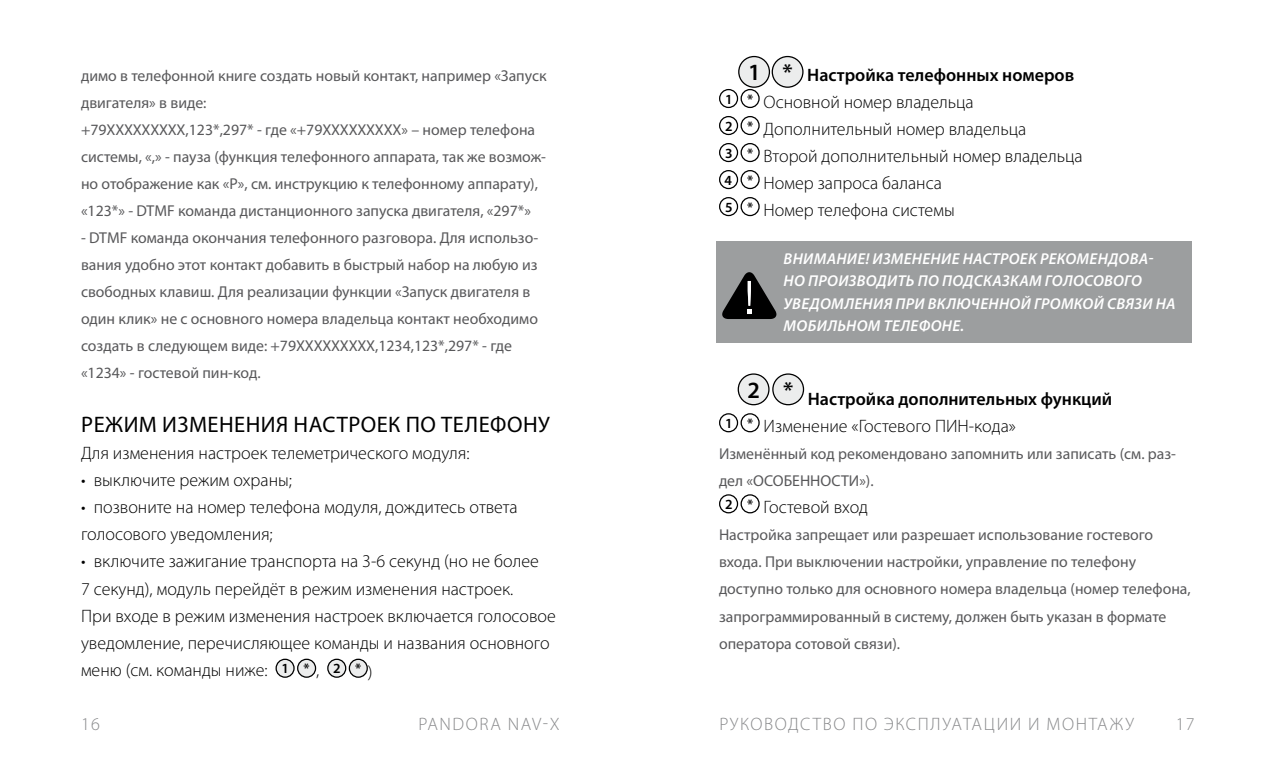
<style>
.page{position:relative;width:1276px;height:766px;background:#fff}
.page>*{position:absolute;margin:0;border:0;box-sizing:border-box;transform-origin:0 0}
.t1{font:22.5px "Myriad Pro";letter-spacing:.02em;color:#000}
.t2{font:300 18px/27px "Myriad Pro";color:#000}
.t3{font:600 18px/27px "Myriad Pro";color:#000}
.t4{font:300 18px "Myriad Pro";letter-spacing:.09em;color:#87888a}
.t5{font:15.75px/27px "Myriad Pro";color:#58585a}
.t6{font:italic 600 15.75px/22.5px "Myriad Pro";letter-spacing:.02em;color:#fff}
.s1{font-weight:600;font-size:13.95px}
.s2{font-weight:600;font-size:23.4px}
.s3{font-weight:600}
.s4{font-weight:300}
</style>
<div class="page">
<div style="left:739px;top:56px;width:30px;height:31px;background:#eceded;border-radius:50%"></div>
<div style="left:738px;top:56px;width:32px;height:32px;border:1px solid #000;border-radius:50%"></div>
<div style="left:772px;top:56px;width:31px;height:31px;background:#eceded;border-radius:50%"></div>
<div style="left:771px;top:56px;width:32px;height:32px;border:1px solid #000;border-radius:50%"></div>
<div style="left:719px;top:89px;width:19px;height:19px;border:1px solid #000;border-radius:50%"></div>
<div style="left:740px;top:89px;width:19px;height:19px;border:1px solid #000;border-radius:50%"></div>
<div style="left:719px;top:116px;width:19px;height:19px;border:1px solid #000;border-radius:50%"></div>
<div style="left:740px;top:116px;width:19px;height:19px;border:1px solid #000;border-radius:50%"></div>
<div style="left:719px;top:143px;width:19px;height:19px;border:1px solid #000;border-radius:50%"></div>
<div style="left:740px;top:143px;width:19px;height:19px;border:1px solid #000;border-radius:50%"></div>
<div style="left:719px;top:170px;width:19px;height:19px;border:1px solid #000;border-radius:50%"></div>
<div style="left:740px;top:170px;width:19px;height:19px;border:1px solid #000;border-radius:50%"></div>
<div style="left:719px;top:197px;width:19px;height:19px;border:1px solid #000;border-radius:50%"></div>
<div style="left:740px;top:197px;width:19px;height:19px;border:1px solid #000;border-radius:50%"></div>
<div style="left:738px;top:374px;width:31px;height:30px;background:#eceded;border-radius:50%"></div>
<div style="left:737px;top:373px;width:32px;height:32px;border:1px solid #000;border-radius:50%"></div>
<div style="left:773px;top:374px;width:30px;height:30px;background:#eceded;border-radius:50%"></div>
<div style="left:772px;top:373px;width:32px;height:32px;border:1px solid #000;border-radius:50%"></div>
<div style="left:719px;top:413px;width:19px;height:19px;border:1px solid #000;border-radius:50%"></div>
<div style="left:740px;top:413px;width:19px;height:19px;border:1px solid #000;border-radius:50%"></div>
<div style="left:719px;top:494px;width:19px;height:19px;border:1px solid #000;border-radius:50%"></div>
<div style="left:740px;top:494px;width:19px;height:19px;border:1px solid #000;border-radius:50%"></div>
<div style="left:716px;top:241px;width:475px;height:101px;background:#9c9e9f"></div>
<svg style="left:722px;top:272px;width:55px;height:47px"></svg>
<svg style="left:276px;top:659px;width:18px;height:18px"></svg>
<div style="left:275px;top:658px;width:20px;height:19px;border:1px solid #000;border-radius:50%"></div>
<div style="left:298px;top:659px;width:17px;height:18px;background:#eceded;border-radius:50%"></div>
<div style="left:297px;top:658px;width:19px;height:19px;border:1px solid #000;border-radius:50%"></div>
<div style="left:328px;top:659px;width:18px;height:18px;background:#eceded;border-radius:50%"></div>
<div style="left:327px;top:658px;width:19px;height:19px;border:1px solid #000;border-radius:50%"></div>
<div style="left:349px;top:659px;width:18px;height:18px;background:#eceded;border-radius:50%"></div>
<div style="left:349px;top:658px;width:19px;height:19px;border:1px solid #000;border-radius:50%"></div>
<p class="t5" style="left:81px;top:62px;width:467px">димо в телефонной книге создать новый контакт, например «Запуск двигателя» в виде:<br>+79XXXXXXXXX,123*,297* - где «+79XXXXXXXXX» – номер телефона системы, «,» - пауза (функция телефонного аппарата, так же возмож&shy;но отображение как «P», см. инструкцию к телефонному аппарату), «123*» - DTMF команда дистанционного запуска двигателя, «297*»</p>
<p class="t5" style="left:81px;top:224px;width:459px">- DTMF команда окончания телефонного разговора. Для использо&shy;вания удобно этот контакт добавить в быстрый набор на любую из свободных клавиш. Для реализации функции «Запуск двигателя в один клик» не с основного номера владельца контакт необходимо создать в следующем виде: +79XXXXXXXXX,1234,123*,297* - где «1234» - гостевой пин-код.</p>
<h1 class="t1" style="left:81px;top:411px;width:470px">РЕЖИМ ИЗМЕНЕНИЯ НАСТРОЕК ПО ТЕЛЕФОНУ</h1>
<p class="t2" style="left:81px;top:439px;width:390px">Для изменения настроек телеметрического модуля:</p>
<p class="t2" style="left:81px;top:466px;width:212px">• выключите режим охраны;</p>
<p class="t2" style="left:81px;top:493px;width:438px">• позвоните на номер телефона модуля, дождитесь ответа голосового уведомления;</p>
<p class="t2" style="left:81px;top:547px;width:476px">• включите зажигание транспорта на 3-6 секунд (но не более<br>7 секунд), модуль перейдёт в режим изменения настроек.<br>При входе в режим изменения настроек включается голосовое уведомление, перечисляющее команды и названия основного меню (см. команды ниже: <span class="s1">1 *</span> , <span class="s1">2 *</span> )</p>
<p class="t2" style="left:724px;top:61px;width:360px;text-indent:24px"><span class="s2">1 *</span> <span class="s3">Настройка телефонных номеров<br></span><sup>1</sup> <sup>*</sup> Основной номер владельца<br><sup>2</sup> <sup>*</sup> Дополнительный номер владельца<br><sup>3</sup> <sup>*</sup> Второй дополнительный номер владельца<br><sup>4</sup> <sup>*</sup> Номер запроса баланса<br><sup>5</sup> <sup>*</sup> Номер телефона системы</p>
<p class="t6" style="left:783px;top:246px;width:393px">ВНИМАНИЕ! ИЗМЕНЕНИЕ НАСТРОЕК РЕКОМЕНДОВА-НО ПРОИЗВОДИТЬ ПО ПОДСКАЗКАМ ГОЛОСОВОГО УВЕДОМЛЕНИЯ ПРИ ВКЛЮЧЕННОЙ ГРОМКОЙ СВЯЗИ НА МОБИЛЬНОМ ТЕЛЕФОНЕ.</p>
<p class="t3" style="left:725px;top:385px;width:389px;text-indent:23px"><sup>2</sup> <sup>*</sup> Настройка дополнительных функций<br><sup>1</sup> <sup>*</sup> <span class="s4">Изменение «Гостевого ПИН-кода»</span></p>
<p class="t5" style="left:719px;top:440px;width:458px">Изменённый код рекомендовано запомнить или записать (см. раз&shy;дел «ОСОБЕННОСТИ»).</p>
<p class="t2" style="left:725px;top:493px;width:145px"><sup>2</sup> <sup>*</sup> Гостевой вход</p>
<p class="t5" style="left:719px;top:521px;width:473px">Настройка запрещает или разрешает использование гостевого входа. При выключении настройки, управление по телефону доступно только для основного номера владельца (номер телефона, запрограммированный в систему, должен быть указан в формате оператора сотовой связи).</p>
<p class="t4" style="left:81px;top:712px;width:20px">16</p>
<p class="t4" style="left:418px;top:712px;width:143px">PANDORA NAV-X</p>
<p class="t4" style="left:719px;top:712px;width:416px">РУКОВОДСТВО ПО ЭКСПЛУАТАЦИИ И МОНТАЖУ</p>
<p class="t4" style="left:1175px;top:712px;width:20px">17</p>
</div>
